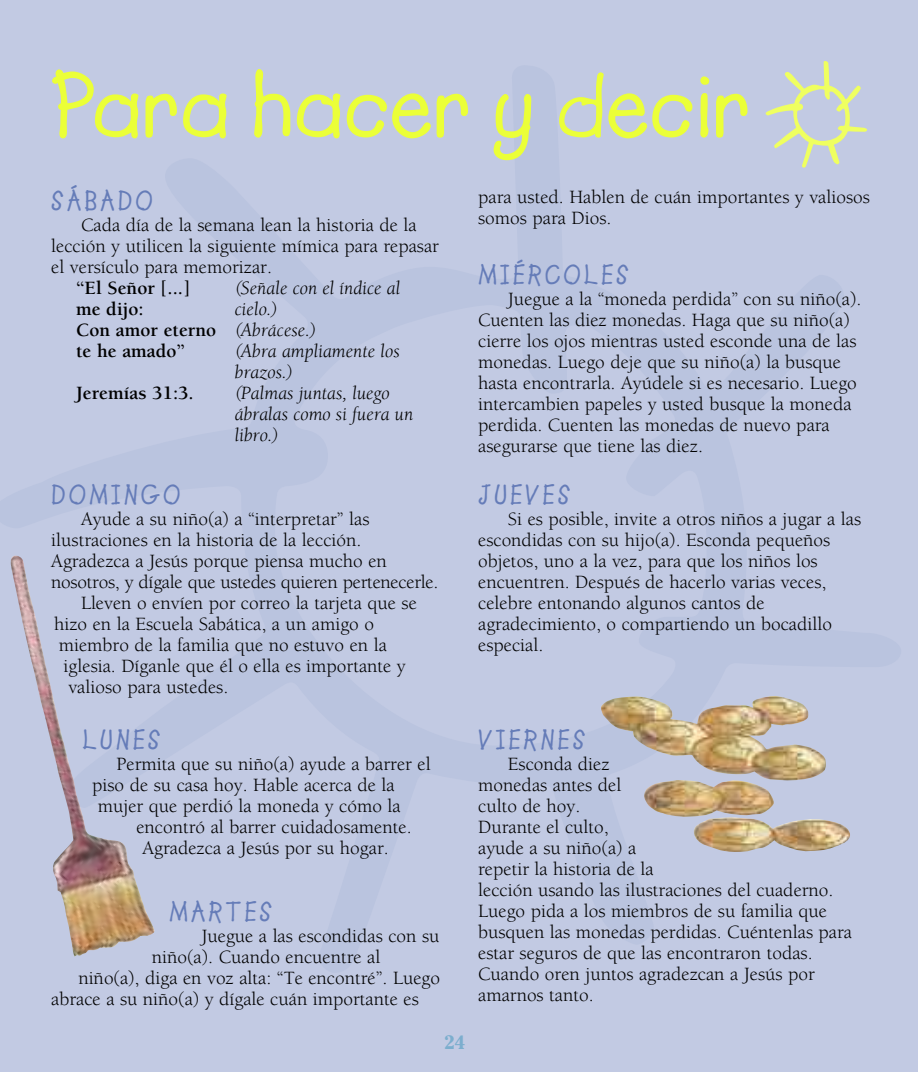
<style>
.page{position:relative;width:918px;height:1072px;background:#fff}
.page>*{position:absolute;margin:0;border:0;box-sizing:border-box;transform-origin:0 0}
.t1{font:700 92.75px "Lemonade";color:#ebff38}
.t2{font:700 28px "Lemonade";letter-spacing:.1em;color:#657cb8}
.t3{font:19.25px/21px "Berkeley";color:#000}
.t4{font:italic 19.25px/21px "Berkeley";color:#000}
.t5{font:700 19.25px/21px "Berkeley";color:#000}
.t6{font:700 19.25px "Cheltenham";color:#7caece}
.s1{font-weight:400;font-style:italic}
</style>
<div class="page">
<div style="left:0;top:0;width:918px;height:1071px;background:#c2cae3"></div>
<svg style="left:765px;top:61px;width:102px;height:107px"></svg>
<img style="left:10px;top:555px;width:145px;height:401px">
<img style="left:601px;top:696px;width:249px;height:156px">
<h1 class="t1" style="left:51px;top:50px;width:701px">Para hacer y decir</h1>
<h2 class="t2" style="left:51px;top:184px;width:103px">SÁBADO</h2>
<p class="t3" style="left:51px;top:216px;width:389px;text-indent:30px">Cada día de la semana lean la historia de la lección y utilicen la siguiente mímica para repasar el versículo para memorizar.</p>
<p class="t5" style="left:76px;top:279px;width:116px">“El Señor [...]</p>
<p class="t4" style="left:235px;top:279px;width:167px">(Señale con el índice al</p>
<p class="t5" style="left:76px;top:300px;width:69px">me dijo:</p>
<p class="t5" style="left:76px;top:300px;width:242px;text-indent:159px"><span class="s1">cielo.)<br></span>Con amor eterno <span class="s1">(Abrácese.) </span>te he amado”</p>
<p class="t4" style="left:235px;top:342px;width:166px">(Abra ampliamente los brazos.)</p>
<p class="t5" style="left:76px;top:384px;width:119px">Jeremías 31:3.</p>
<p class="t4" style="left:235px;top:384px;width:180px">(Palmas juntas, luego ábralas como si fuera un libro.)</p>
<h2 class="t2" style="left:51px;top:478px;width:131px">DOMINGO</h2>
<p class="t3" style="left:81px;top:510px;width:290px">Ayude a su niño(a) a “interpretar” las</p>
<p class="t3" style="left:51px;top:531px;width:312px">ilustraciones en la historia de la lección.</p>
<p class="t3" style="left:51px;top:552px;width:337px">Agradezca a Jesús porque piensa mucho en</p>
<p class="t3" style="left:51px;top:573px;width:389px">nosotros, y dígale que ustedes quieren pertenecerle.</p>
<p class="t3" style="left:81px;top:594px;width:337px">Lleven o envíen por correo la tarjeta que se</p>
<p class="t3" style="left:54px;top:615px;width:321px">hizo en la Escuela Sabática, a un amigo o</p>
<p class="t3" style="left:59px;top:636px;width:329px">miembro de la familia que no estuvo en la</p>
<p class="t3" style="left:64px;top:657px;width:344px">iglesia. Díganle que él o ella es importante y</p>
<p class="t3" style="left:68px;top:678px;width:161px">valioso para ustedes.</p>
<h2 class="t2" style="left:83px;top:723px;width:80px">LUNES</h2>
<p class="t3" style="left:92px;top:755px;width:340px;text-indent:24px">Permita que su niño(a) ayude a barrer el piso de su casa hoy. Hable acerca de la mujer que perdió la moneda y cómo la</p>
<p class="t3" style="left:142px;top:818px;width:271px;text-indent:-6px">encontró al barrer cuidadosamente.<br>Agradezca a Jesús por su hogar.</p>
<h2 class="t2" style="left:169px;top:894px;width:105px">MARTES</h2>
<p class="t3" style="left:201px;top:927px;width:240px">Juegue a las escondidas con su</p>
<p class="t3" style="left:152px;top:948px;width:230px">niño(a). Cuando encuentre al</p>
<p class="t3" style="left:78px;top:969px;width:363px">niño(a), diga en voz alta: “Te encontré”. Luego</p>
<p class="t3" style="left:51px;top:990px;width:369px">abrace a su niño(a) y dígale cuán importante es</p>
<p class="t6" style="left:444px;top:1035px;width:23px">24</p>
<p class="t3" style="left:478px;top:188px;width:393px">para usted. Hablen de cuán importantes y valiosos somos para Dios.</p>
<h2 class="t2" style="left:478px;top:257px;width:152px">MIÉRCOLES</h2>
<p class="t3" style="left:478px;top:290px;width:385px;text-indent:30px">Juegue a la “moneda perdida” con su niño(a).<br>Cuenten las diez monedas. Haga que su niño(a) cierre los ojos mientras usted esconde una de las monedas. Luego deje que su niño(a) la busque hasta encontrarla. Ayúdele si es necesario. Luego intercambien papeles y usted busque la moneda perdida. Cuenten las monedas de nuevo para asegurarse que tiene las diez.</p>
<h2 class="t2" style="left:478px;top:478px;width:94px">JUEVES</h2>
<p class="t3" style="left:478px;top:510px;width:384px;text-indent:30px">Si es posible, invite a otros niños a jugar a las escondidas con su hijo(a). Esconda pequeños objetos, uno a la vez, para que los niños los encuentren. Después de hacerlo varias veces, celebre entonando algunos cantos de agradecimiento, o compartiendo un bocadillo especial.</p>
<h2 class="t2" style="left:478px;top:723px;width:109px">VIERNES</h2>
<p class="t3" style="left:478px;top:755px;width:375px;text-indent:30px">Esconda diez<br>monedas antes del<br>culto de hoy.<br>Durante el culto,<br>ayude a su niño(a) a<br>repetir la historia de la<br>lección usando las ilustraciones del cuaderno.<br>Luego pida a los miembros de su familia que busquen las monedas perdidas. Cuéntenlas para estar seguros de que las encontraron todas.<br>Cuando oren juntos agradezcan a Jesús por amarnos tanto.</p>
</div>
